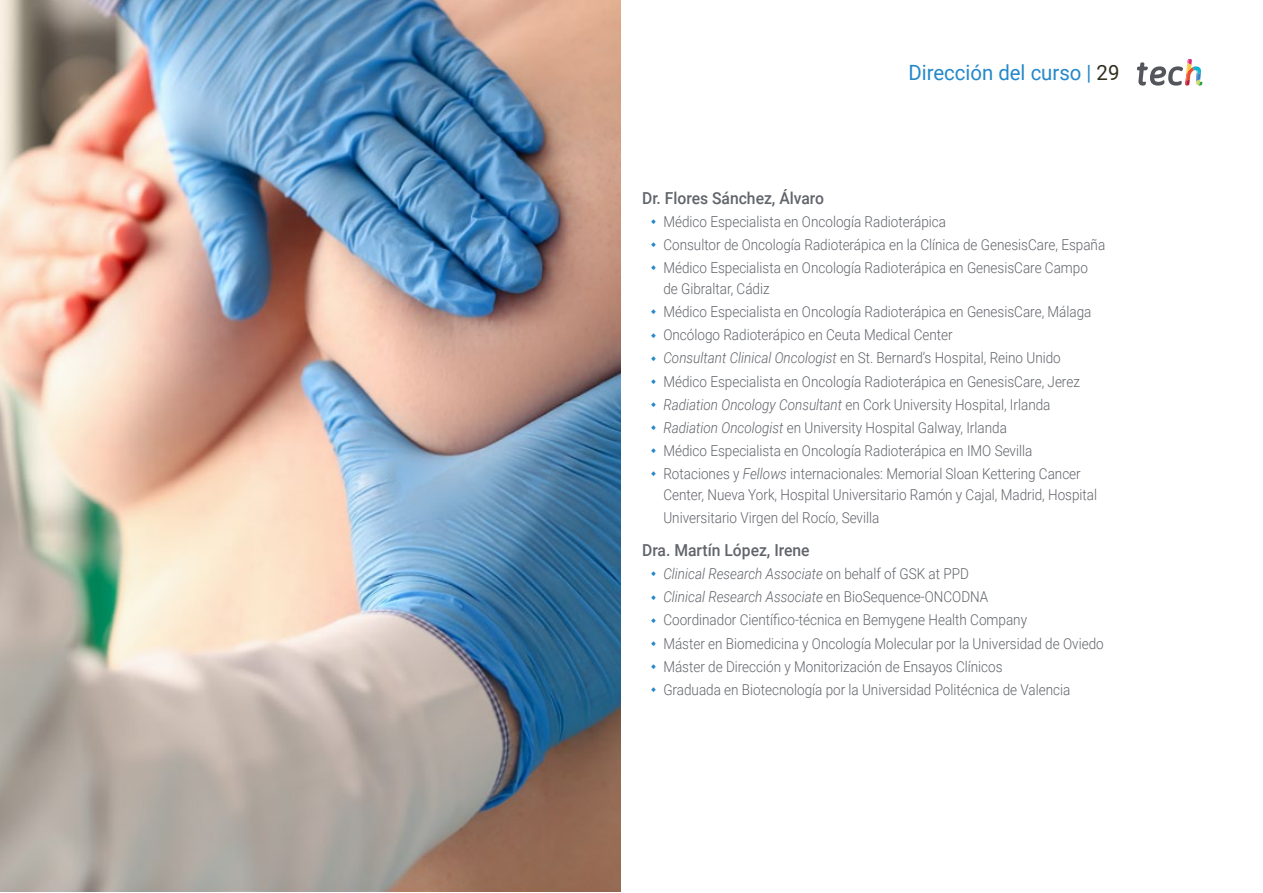
<style>
.page{position:relative;width:1263px;height:893px;background:#fff}
.page>*{position:absolute;margin:0;border:0;box-sizing:border-box;transform-origin:0 0}
.t1{font:21px "Roboto";color:#2488c9}
.t2{font:500 16.5px "Roboto";color:#61646a;scale:.95 1}
.t3{font:300 15px/23.1px "Roboto";color:#61646a;scale:.9 1}
.s1{color:#312e20}
.s2{font-style:italic}
</style>
<div class="page">
<svg style="left:1137px;top:59px;width:65px;height:27px"></svg>
<img style="left:0;top:0;width:621px;height:892px">
<h1 class="t1" style="left:908px;top:57px;width:213px">Dirección del curso | <span class="s1">29</span></h1>
<p class="t2" style="left:642px;top:186px;width:193px">Dr. Flores Sánchez, Álvaro</p>
<p class="t3" style="left:663px;top:209px;width:492px">Médico Especialista en Oncología Radioterápica<br>Consultor de Oncología Radioterápica en la Clínica de GenesisCare, España<br>Médico Especialista en Oncología Radioterápica en GenesisCare Campo</p>
<p class="t3" style="left:663px;top:277px;width:477px">de Gibraltar, Cádiz<br>Médico Especialista en Oncología Radioterápica en GenesisCare, Málaga Oncólogo Radioterápico en Ceuta Medical Center<br><span class="s2">Consultant Clinical Oncologist</span> en St. Bernard’s Hospital, Reino Unido Médico Especialista en Oncología Radioterápica en GenesisCare, Jerez <span class="s2">Radiation Oncology Consultant</span> en Cork University Hospital, Irlanda <span class="s2">Radiation Oncologist</span> en University Hospital Galway, Irlanda<br>Médico Especialista en Oncología Radioterápica en IMO Sevilla Rotaciones y <span class="s2">Fellows</span> internacionales: Memorial Sloan Kettering Cancer</p>
<p class="t3" style="left:663px;top:483px;width:483px;line-height:22.5px">Center, Nueva York, Hospital Universitario Ramón y Cajal, Madrid, Hospital<br>Universitario Virgen del Rocío, Sevilla</p>
<p class="t2" style="left:642px;top:539px;width:178px">Dra. Martín López, Irene</p>
<p class="t3" style="left:663px;top:562px;width:491px"><span class="s2">Clinical Research Associate</span> on behalf of GSK at PPD<br><span class="s2">Clinical Research Associate</span> en BioSequence-ONCODNA<br>Coordinador Científico-técnica en Bemygene Health Company<br>Máster en Biomedicina y Oncología Molecular por la Universidad de Oviedo Máster de Dirección y Monitorización de Ensayos Clínicos<br>Graduada en Biotecnología por la Universidad Politécnica de Valencia</p>
</div>
